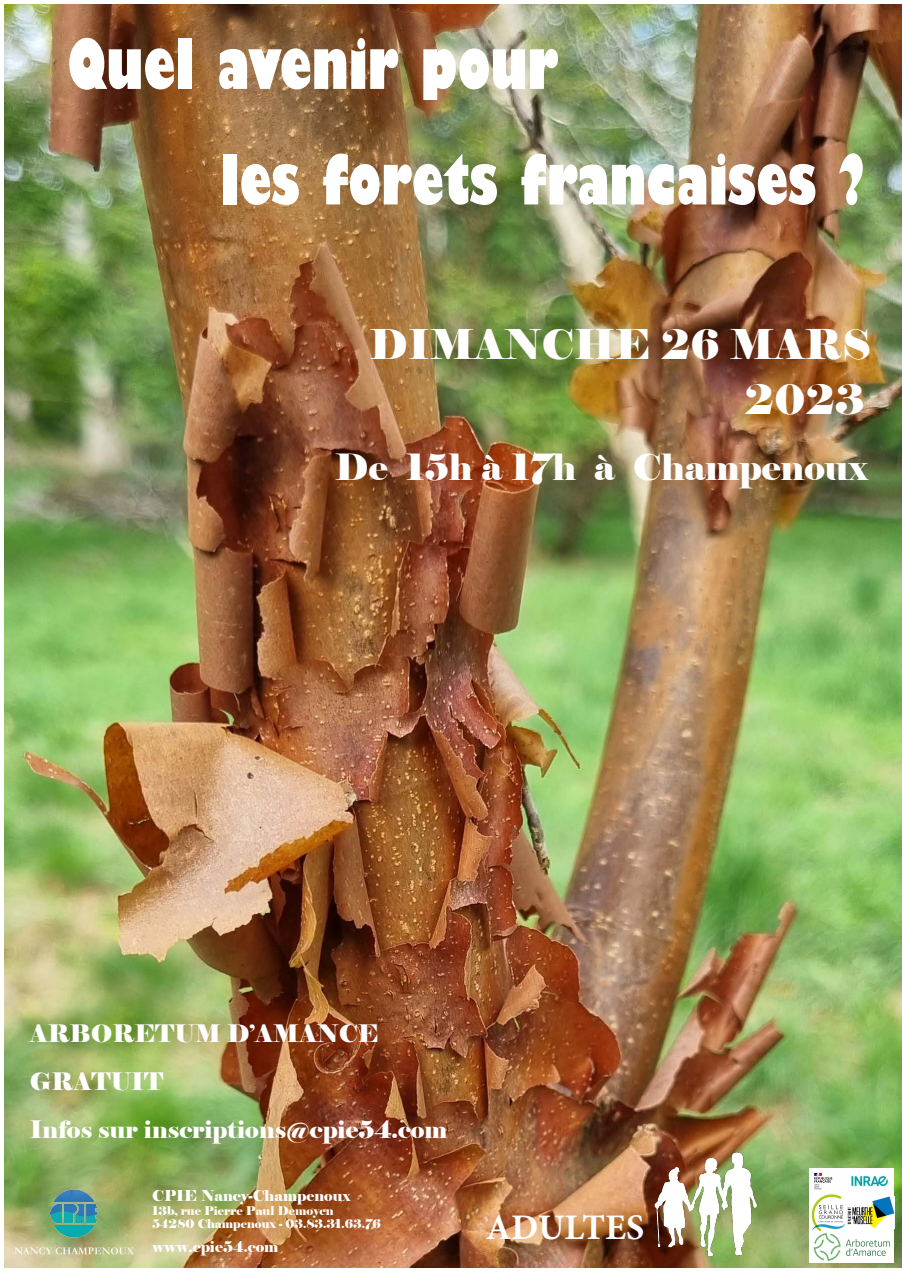
<style>
.page{position:relative;width:902px;height:1272px;background:#fff}
.page>*{position:absolute;margin:0;border:0;box-sizing:border-box;transform-origin:0 0}
.t1{font:800 condensed 67.5px/115.5px "Gill Sans";color:#fff}
.t2{font:40.95px/54.4px "Elephant";color:#fff;text-align:right}
.t3{font:36px "Elephant";color:#fff}
.t4{font:700 36px "Minion Pro";color:#fff}
.t5{font:24px/48px "Elephant";color:#fff}
.t6{font:15px "Elephant";color:#fff}
.t7{font:12px/13.5px "Elephant";color:#fff}
</style>
<div class="page">
<img style="left:4px;top:4px;width:897px;height:1263px">
<img style="left:12px;top:1187px;width:125px;height:67px">
<div style="left:809px;top:1168px;width:85px;height:95px;background:#fff"></div>
<img style="left:811px;top:1194px;width:34px;height:37px">
<img style="left:814px;top:1172px;width:74px;height:18px">
<img style="left:813px;top:1233px;width:77px;height:28px">
<img style="left:847px;top:1196px;width:47px;height:32px">
<img style="left:608px;top:1131px;width:197px;height:137px">
<h1 class="t1" style="left:220px;top:10px;width:646px;text-indent:-153px">Quel avenir pour<br>les forets francaises ?</h1>
<h2 class="t2" style="left:369px;top:318px;width:503px">DIMANCHE 26 MARS<br>2023</h2>
<h3 class="t3" style="left:335px;top:444px;width:534px">De 15h à 17h à Champenoux</h3>
<p class="t5" style="left:30px;top:1009px;width:419px">ARBORETUM D’AMANCE<br>GRATUIT<br>Infos sur inscriptions@cpie54.com</p>
<p class="t6" style="left:152px;top:1186px;width:200px">CPIE Nancy-Champenoux</p>
<p class="t7" style="left:152px;top:1203px;width:230px">13b, rue Pierre Paul Demoyen<br>54280 Champenoux - 03.83.31.63.76</p>
<p class="t6" style="left:152px;top:1237px;width:128px">www.cpie54.com</p>
<h3 class="t4" style="left:485px;top:1201px;width:160px">ADULTES</h3>
</div>
